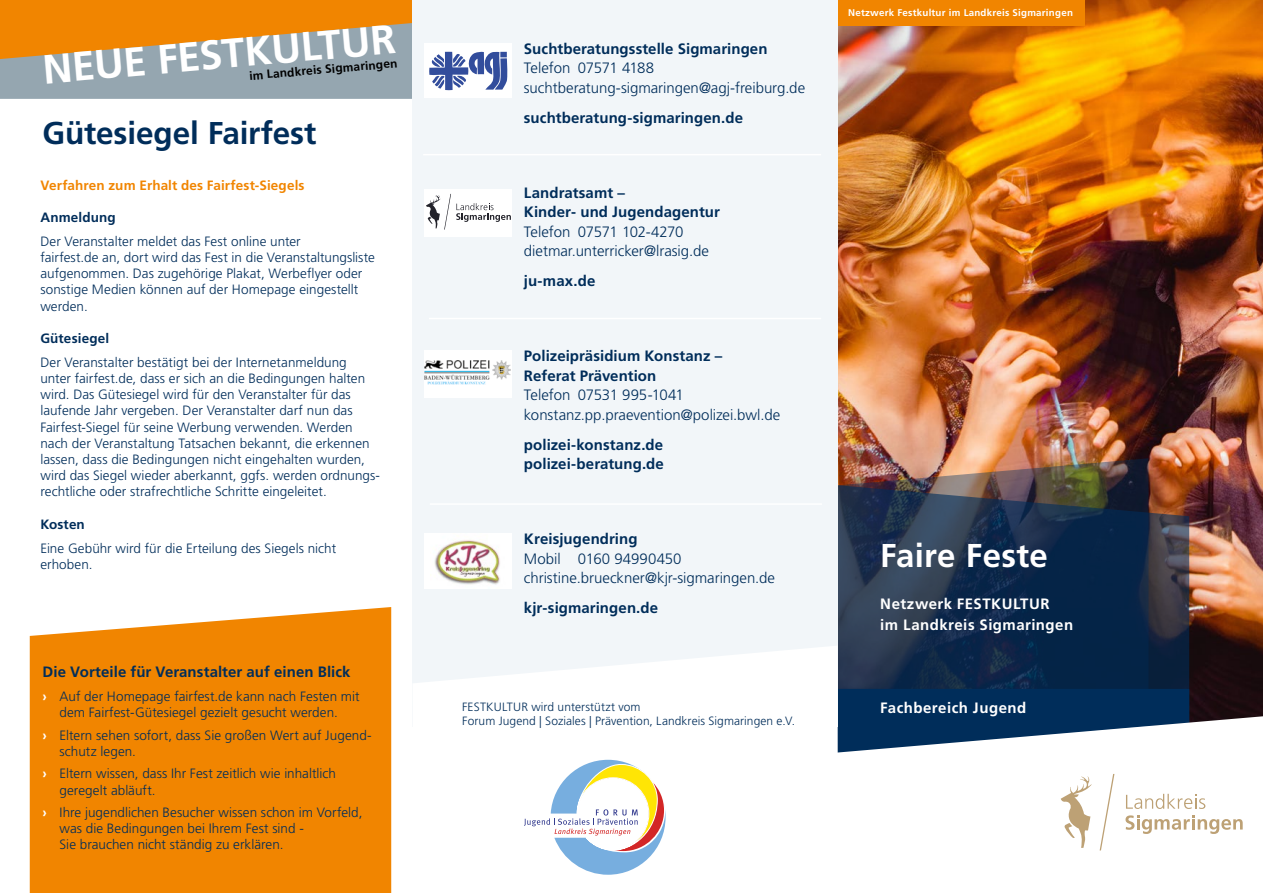
<style>
.page{position:relative;width:1263px;height:893px;background:#fff}
.page>*{position:absolute;margin:0;border:0;box-sizing:border-box;transform-origin:0 0}
.Headline{font:700 40.95px "Frutiger LT Std";color:#fff}
.Headline_Titel{font:700 33px "Frutiger LT Std";letter-spacing:.01em;color:#fff}
.Headline-2{font:700 31.5px "Frutiger LT Std";letter-spacing:-.005em;color:#002d5a}
.Fliesstext{font:700 15px/19.5px "Frutiger LT Std";letter-spacing:.005em;color:#002d5a}
.Fliesstext-2{font:300 15px "Frutiger LT Std";letter-spacing:-.005em;color:#002d5a}
.Headline_Titel-2{font:700 15px "Frutiger LT Std";letter-spacing:.03em;color:#fff}
.Fachbereich{font:700 15px "Frutiger LT Std";letter-spacing:.03em;color:#fff}
.Fliesstext-3{font:300 13.5px/16.2px "Frutiger LT Std";letter-spacing:.005em;color:#002d5a}
.Fliesstext-4{font:700 13.5px "Frutiger LT Std";letter-spacing:.01em;color:#f18500}
.Fliesstext-5{font:700 13.5px "Frutiger LT Std";letter-spacing:.01em;color:#002d5a}
.Fliesstext-6{font:300 12px "Frutiger LT Std";letter-spacing:.005em;color:#002d5a}
.Headline-3{font:700 12px "Frutiger LT Std";color:#000}
.Claim{font:700 9.75px "Frutiger LT Std";letter-spacing:.025em;color:#fff}
.s1{font-weight:700;color:#fff}
</style>
<div class="page">
<div style="left:0;top:0;width:438px;height:84px;background:#f18500"></div>
<div style="left:30px;top:607px;width:361px;height:286px;background:#f18500"></div>
<img style="left:838px;top:0;width:425px;height:716px">
<svg style="left:1148px;top:483px;width:41px;height:206px;background:#40373e"></svg>
<svg style="left:838px;top:458px;width:310px;height:231px;background:#28364d"></svg>
<div style="left:838px;top:689px;width:351px;height:27px;background:#002d5a"></div>
<svg style="left:838px;top:716px;width:425px;height:135px"></svg>
<svg style="left:1100px;top:774px;width:14px;height:76px"></svg>
<svg style="left:1126px;top:794px;width:79px;height:15px"></svg>
<svg style="left:1125px;top:815px;width:118px;height:19px"></svg>
<svg style="left:1061px;top:776px;width:31px;height:72px"></svg>
<div style="left:825px;top:0;width:260px;height:26px;background:#f18500"></div>
<div style="left:412px;top:0;width:426px;height:726px;background:#f2f6f9"></div>
<svg style="left:413px;top:646px;width:425px;height:178px;fill:#fff"></svg>
<svg style="left:524px;top:760px;width:141px;height:115px"></svg>
<hr style="left:423px;top:154px;width:398px;height:1px;background:#fff">
<hr style="left:429px;top:318px;width:392px;height:1px;background:#fff">
<hr style="left:430px;top:503px;width:392px;height:2px;background:#fff">
<div style="left:424px;top:43px;width:88px;height:55px;background:#fff"></div>
<div style="left:424px;top:189px;width:88px;height:47px;background:#fff"></div>
<svg style="left:426px;top:194px;width:85px;height:36px"></svg>
<div style="left:424px;top:350px;width:88px;height:48px;background:#fff"></div>
<img style="left:425px;top:361px;width:86px;height:24px">
<div style="left:424px;top:533px;width:88px;height:55px;background:#fff"></div>
<img style="left:434px;top:540px;width:66px;height:45px">
<svg style="left:0;top:23px;width:508px;height:76px"></svg>
<p class="Headline" style="left:41px;top:46px;width:355px;rotate:-5deg">NEUE FESTKULTUR</p>
<p class="Headline-3" style="left:249px;top:69px;width:150px;rotate:-5deg">im Landkreis Sigmaringen</p>
<p class="Headline-2" style="left:43px;top:115px;width:275px">Gütesiegel Fairfest</p>
<p class="Fliesstext-4" style="left:40px;top:177px;width:266px">Verfahren zum Erhalt des Fairfest-Siegels</p>
<p class="Fliesstext-5" style="left:40px;top:210px;width:77px">Anmeldung</p>
<p class="Fliesstext-3" style="left:40px;top:233px;width:336px">Der Veranstalter meldet das Fest online unter<br>fairfest.de an, dort wird das Fest in die Veranstaltungsliste aufgenommen. Das zugehörige Plakat, Werbeflyer oder sonstige Medien können auf der Homepage eingestellt werden.</p>
<p class="Fliesstext-5" style="left:40px;top:330px;width:70px">Gütesiegel</p>
<p class="Fliesstext-3" style="left:40px;top:354px;width:341px">Der Veranstalter bestätigt bei der Internetanmeldung unter fairfest.de, dass er sich an die Bedingungen halten wird. Das Gütesiegel wird für den Veranstalter für das laufende Jahr vergeben. Der Veranstalter darf nun das Fairfest-Siegel für seine Werbung verwenden. Werden nach der Veranstaltung Tatsachen bekannt, die erkennen lassen, dass die Bedingungen nicht eingehalten wurden, wird das Siegel wieder aberkannt, ggfs. werden ordnungs&shy;rechtliche oder strafrechtliche Schritte eingeleitet.</p>
<p class="Fliesstext-5" style="left:40px;top:516px;width:46px">Kosten</p>
<p class="Fliesstext-3" style="left:40px;top:540px;width:297px">Eine Gebühr wird für die Erteilung des Siegels nicht erhoben.</p>
<p class="Fliesstext" style="left:43px;top:662px;width:310px">Die Vorteile für Veranstalter auf einen Blick</p>
<p class="Fliesstext-3" style="left:43px;top:688px;width:319px;text-align:center"><span class="s1">›</span> Auf der Homepage fairfest.de kann nach Festen mit dem Fairfest-Gütesiegel gezielt gesucht werden.</p>
<p class="Fliesstext-3" style="left:60px;top:727px;width:314px;text-indent:-17px"><span class="s1">›</span> Eltern sehen sofort, dass Sie großen Wert auf Jugend&shy;schutz legen.</p>
<p class="Fliesstext-3" style="left:60px;top:766px;width:278px;text-indent:-17px"><span class="s1">›</span> Eltern wissen, dass Ihr Fest zeitlich wie inhaltlich geregelt abläuft.</p>
<p class="Fliesstext-3" style="left:60px;top:804px;width:304px;text-indent:-17px"><span class="s1">›</span> Ihre jugendlichen Besucher wissen schon im Vorfeld, was die Bedingungen bei Ihrem Fest sind -<br>Sie brauchen nicht ständig zu erklären.</p>
<p class="Fliesstext" style="left:524px;top:39px;width:245px">Suchtberatungsstelle Sigmaringen</p>
<p class="Fliesstext-2" style="left:524px;top:60px;width:132px">Telefon 07571 4188</p>
<p class="Fliesstext-2" style="left:524px;top:79px;width:283px">suchtberatung-sigmaringen@agj-freiburg.de</p>
<p class="Fliesstext" style="left:524px;top:108px;width:221px">suchtberatung-sigmaringen.de</p>
<p class="Fliesstext" style="left:524px;top:183px;width:102px">Landratsamt –</p>
<p class="Fliesstext" style="left:524px;top:202px;width:197px">Kinder- und Jugendagentur</p>
<p class="Fliesstext-2" style="left:524px;top:223px;width:161px">Telefon 07571 102-4270</p>
<p class="Fliesstext-2" style="left:524px;top:243px;width:186px">dietmar.unterricker@lrasig.de</p>
<p class="Fliesstext" style="left:524px;top:271px;width:73px">ju-max.de</p>
<p class="Fliesstext" style="left:524px;top:346px;width:200px">Polizeipräsidium Konstanz –<br>Referat Prävention</p>
<p class="Fliesstext-2" style="left:524px;top:387px;width:161px">Telefon 07531 995-1041</p>
<p class="Fliesstext-2" style="left:524px;top:406px;width:258px">konstanz.pp.praevention@polizei.bwl.de</p>
<p class="Fliesstext" style="left:524px;top:435px;width:141px">polizei-konstanz.de</p>
<p class="Fliesstext" style="left:524px;top:454px;width:141px">polizei-beratung.de</p>
<p class="Fliesstext" style="left:524px;top:529px;width:115px">Kreisjugendring</p>
<p class="Fliesstext-2" style="left:524px;top:550px;width:159px">Mobil 0160 94990450</p>
<p class="Fliesstext-2" style="left:524px;top:570px;width:253px">christine.brueckner@kjr-sigmaringen.de</p>
<p class="Fliesstext" style="left:524px;top:598px;width:136px">kjr-sigmaringen.de</p>
<p class="Fliesstext-6" style="left:462px;top:700px;width:180px">FESTKULTUR wird unterstützt vom</p>
<p class="Fliesstext-6" style="left:462px;top:714px;width:334px">Forum Jugend | Soziales | Prävention, Landkreis Sigmaringen e.V.</p>
<p class="Claim" style="left:848px;top:7px;width:226px">Netzwerk Festkultur im Landkreis Sigmaringen</p>
<p class="Headline_Titel" style="left:880px;top:536px;width:169px">Faire Feste</p>
<p class="Headline_Titel-2" style="left:880px;top:595px;width:171px">Netzwerk FESTKULTUR</p>
<p class="Headline_Titel-2" style="left:880px;top:616px;width:194px">im Landkreis Sigmaringen</p>
<p class="Fachbereich" style="left:880px;top:699px;width:148px">Fachbereich Jugend</p>
</div>
